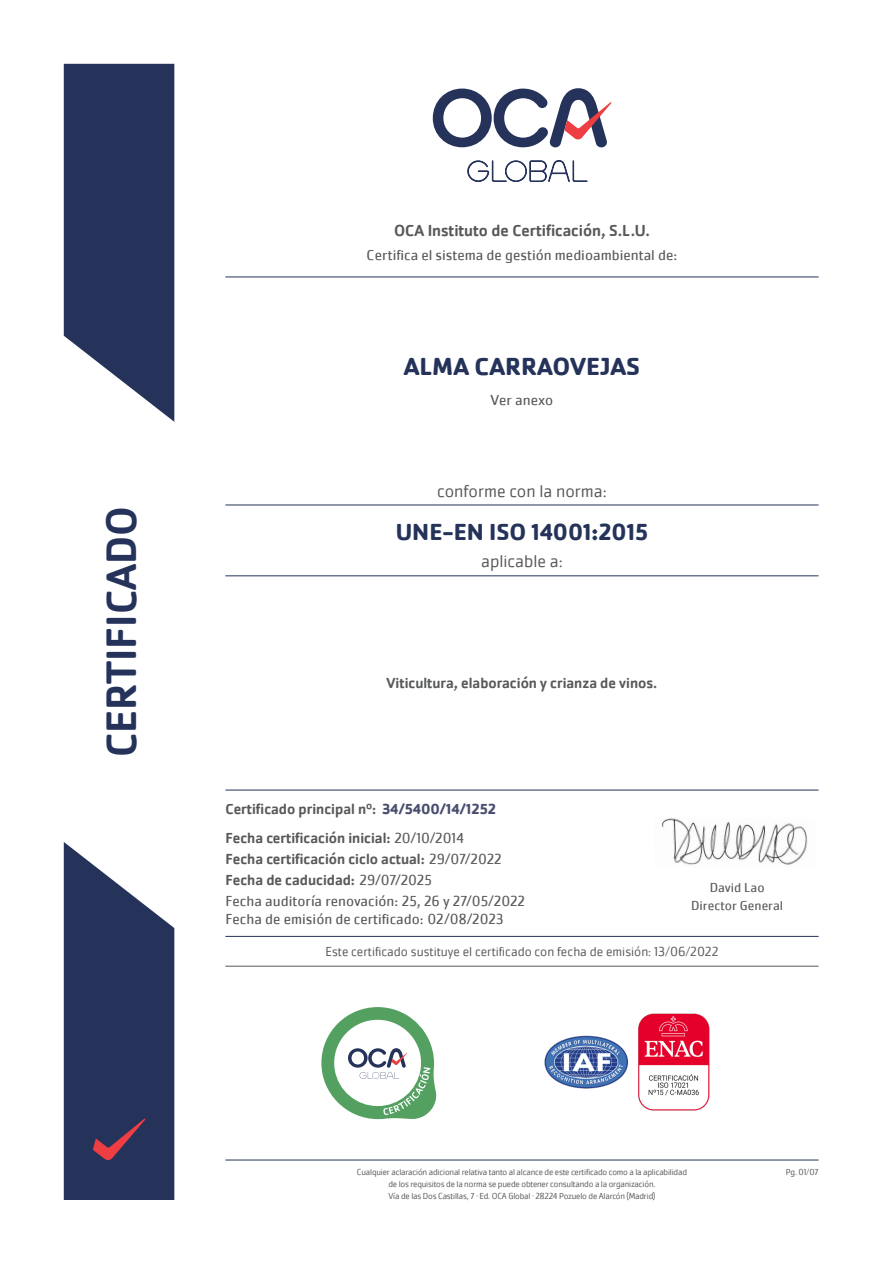
<style>
.page{position:relative;width:893px;height:1263px;background:#fff}
.page>*{position:absolute;margin:0;border:0;box-sizing:border-box;transform-origin:0 0}
.t1{font:500 43.95px "Cachet Pro";color:#25335a}
.t2{font:700 25.5px "Cachet Pro";color:#25335a}
.t3{font:700 24px "Cachet Pro";color:#25335a}
.t4{font:300 18px "Cachet Pro";color:#57585a}
.t5{font:500 16.5px "Cachet Pro";color:#57585a}
.t6{font:500 15px "Cachet Pro";color:#57585a}
.t7{font:15px "Cachet Pro";color:#57585a}
.t8{font:300 13.5px "Cachet Pro";color:#57585a}
.t9{font:13.5px "Cachet Pro";color:#57585a}
.t10{font:300 9px "Cachet Pro";letter-spacing:-.02em;color:#57585a}
.s1{font-weight:700;color:#494e6e}
.s2{font-weight:400}
</style>
<div class="page">
<svg style="left:433px;top:88px;width:179px;height:59px"></svg>
<svg style="left:467px;top:160px;width:121px;height:22px"></svg>
<svg style="left:64px;top:64px;width:110px;height:358px;background:#3f4b6d"></svg>
<svg style="left:64px;top:842px;width:110px;height:358px;background:#414b6d"></svg>
<hr style="left:225px;top:277px;width:594px;height:1px;background:#25335a">
<hr style="left:225px;top:575px;width:594px;height:1px;background:#25335a">
<hr style="left:225px;top:505px;width:594px;height:1px;background:#25335a">
<hr style="left:225px;top:1160px;width:594px;height:1px;background:#25335a">
<hr style="left:225px;top:790px;width:594px;height:1px;background:#25335a">
<hr style="left:225px;top:936px;width:594px;height:1px;background:#25335a">
<hr style="left:225px;top:966px;width:594px;height:1px;background:#57585a">
<img style="left:661px;top:818px;width:147px;height:47px">
<img style="left:544px;top:1013px;width:166px;height:98px">
<svg style="left:321px;top:1007px;width:115px;height:112px"></svg>
<p class="t1" style="left:96px;top:757px;width:253px;rotate:-90deg">CERTIFICADO</p>
<p class="t5" style="left:394px;top:221px;width:257px">OCA Instituto de Certificación, S.L.U.</p>
<p class="t7" style="left:367px;top:246px;width:312px">Certifica el sistema de gestión medioambiental de:</p>
<p class="t2" style="left:404px;top:350px;width:238px">ALMA CARRAOVEJAS</p>
<p class="t7" style="left:491px;top:391px;width:64px">Ver anexo</p>
<p class="t4" style="left:437px;top:480px;width:171px">conforme con la norma:</p>
<p class="t3" style="left:396px;top:517px;width:254px">UNE-EN ISO 14001:2015</p>
<p class="t4" style="left:481px;top:550px;width:83px">aplicable a:</p>
<p class="t6" style="left:387px;top:675px;width:272px">Viticultura, elaboración y crianza de vinos.</p>
<p class="t6" style="left:225px;top:800px;width:272px">Certificado principal nº: <span class="s1">34/5400/14/1252</span></p>
<p class="t6" style="left:225px;top:829px;width:240px">Fecha certificación inicial: <span class="s2">20/10/2014</span></p>
<p class="t6" style="left:225px;top:850px;width:278px">Fecha certificación ciclo actual: <span class="s2">29/07/2022</span></p>
<p class="t6" style="left:225px;top:871px;width:208px">Fecha de caducidad: <span class="s2">29/07/2025</span></p>
<p class="t7" style="left:225px;top:892px;width:301px">Fecha auditoría renovación: 25, 26 y 27/05/2022</p>
<p class="t7" style="left:225px;top:910px;width:280px">Fecha de emisión de certificado: 02/08/2023</p>
<p class="t8" style="left:325px;top:944px;width:395px">Este certificado sustituye el certificado con fecha de emisión: 13/06/2022</p>
<p class="t9" style="left:710px;top:880px;width:56px">David Lao</p>
<p class="t9" style="left:691px;top:897px;width:93px">Director General</p>
<p class="t10" style="left:357px;top:1166px;width:332px">Cualquier aclaración adicional relativa tanto al alcance de este certificado como a la aplicabilidad</p>
<p class="t10" style="left:388px;top:1178px;width:269px">de los requisitos de la norma se puede obtener consultando a la organización.</p>
<p class="t10" style="left:388px;top:1190px;width:268px">Vía de las Dos Castillas, 7 · Ed. OCA Global · 28224 Pozuelo de Alarcón (Madrid)</p>
<p class="t10" style="left:786px;top:1166px;width:34px">Pg. 01/07</p>
</div>
